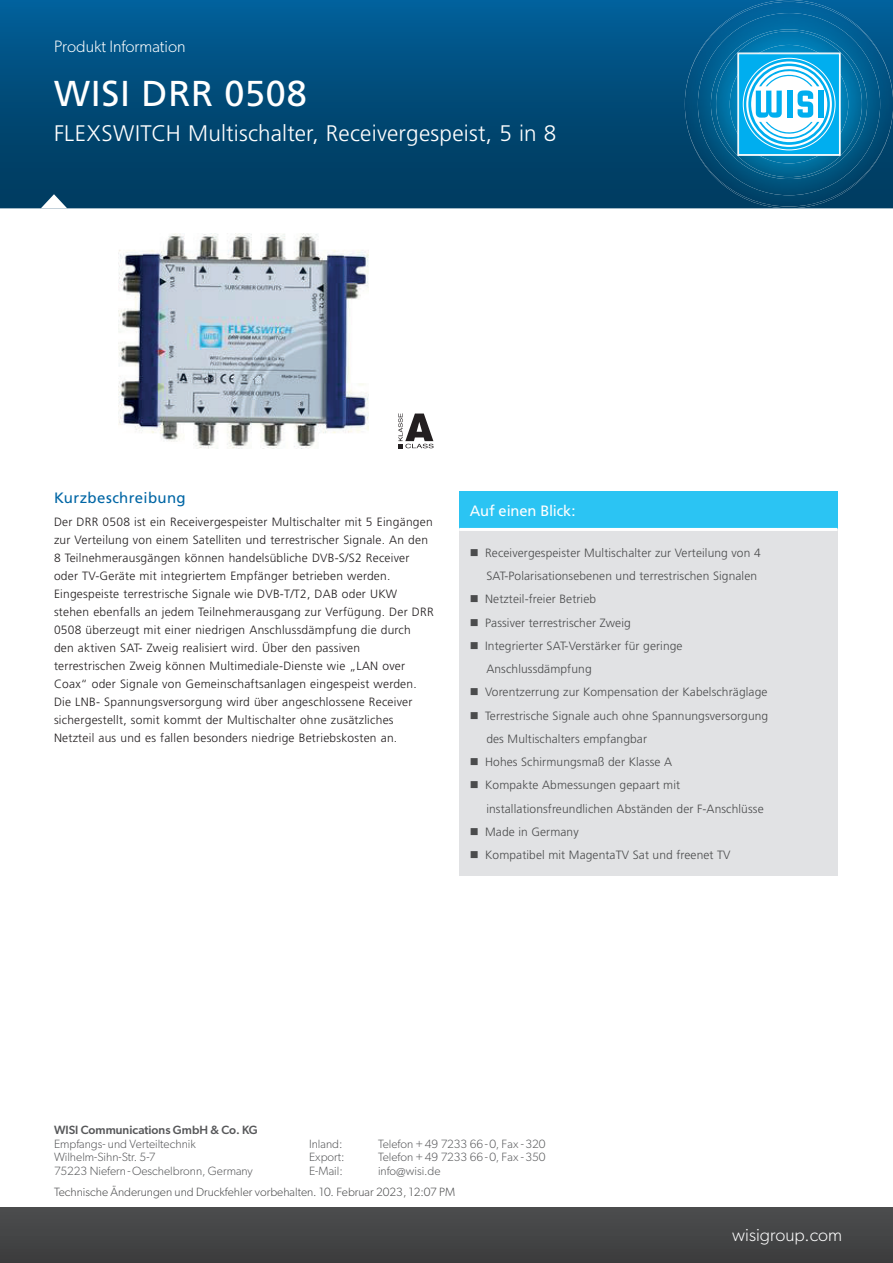
<style>
.page{position:relative;width:893px;height:1263px;background:#fff}
.page>*{position:absolute;margin:0;border:0;box-sizing:border-box;transform-origin:0 0}
.t1{font:36px "Frutiger LT Std";letter-spacing:.02em;color:#fff}
.t2{font:300 22.5px "Frutiger LT Std";letter-spacing:.01em;color:#fff}
.t3{font:300 18px "Gibson";color:#fff}
.t4{font:300 16.5px "Gibson";color:#fff}
.t5{font:15px "Frutiger LT Std";letter-spacing:.025em;color:#0166a5}
.t6{font:15px "Frutiger LT Std";letter-spacing:-.01em;color:#fff}
.t7{font:300 12px/18px "Frutiger LT Std";letter-spacing:.02em;color:#231f20}
.t8{font:300 12px/23.2px "Frutiger LT Std";letter-spacing:.01em;color:#4b4c4d}
.t9{font:300 12px "Gibson";color:#57585a}
.t10{font:300 12px "Gibson";color:#4b4c4d}
.t11{font:500 12px "Gibson";color:#57585a}
</style>
<div class="page">
<svg style="left:0;top:0;width:685px;height:208px;background:#004b78"></svg>
<img style="left:685px;top:2px;width:208px;height:205px">
<img style="left:698px;top:13px;width:182px;height:182px">
<img style="left:711px;top:29px;width:156px;height:150px">
<img style="left:716px;top:31px;width:146px;height:146px">
<img style="left:730px;top:45px;width:118px;height:118px">
<div style="left:739px;top:54px;width:100px;height:101px;background:#00aeef"></div>
<svg style="left:743px;top:58px;width:93px;height:92px"></svg>
<svg style="left:744px;top:59px;width:91px;height:90px"></svg>
<svg style="left:746px;top:61px;width:86px;height:86px"></svg>
<svg style="left:748px;top:64px;width:82px;height:81px"></svg>
<svg style="left:751px;top:66px;width:76px;height:76px"></svg>
<div style="left:818px;top:91px;width:6px;height:27px;background:#00aeef"></div>
<svg style="left:756px;top:69px;width:63px;height:72px"></svg>
<div style="left:737px;top:53px;width:104px;height:103px;border:1px solid #fff"></div>
<div style="left:0;top:1208px;width:893px;height:55px;background:#454647"></div>
<svg style="left:41px;top:194px;width:26px;height:14px"></svg>
<svg style="left:398px;top:413px;width:36px;height:35px"></svg>
<img style="left:119px;top:233px;width:249px;height:215px">
<div style="left:459px;top:491px;width:378px;height:38px;background:#2bc4f3"></div>
<div style="left:459px;top:529px;width:378px;height:347px;background:#e1e2e4"></div>
<hr style="left:459px;top:528px;width:378px;height:3px;background:#fff">
<h3 class="t4" style="left:54px;top:37px;width:133px">Produkt Information</h3>
<h1 class="t1" style="left:54px;top:73px;width:254px">WISI DRR 0508</h1>
<h2 class="t2" style="left:54px;top:120px;width:504px">FLEXSWITCH Multischalter, Receivergespeist, 5 in 8</h2>
<p class="t5" style="left:54px;top:489px;width:133px">Kurzbeschreibung</p>
<p class="t7" style="left:54px;top:513px;width:381px">Der DRR 0508 ist ein Receivergespeister Multischalter mit 5 Eingängen zur Verteilung von einem Satelliten und terrestrischer Signale. An den 8 Teilnehmerausgängen können handelsübliche DVB-S/S2 Receiver oder TV-Geräte mit integriertem Empfänger betrieben werden.<br>Eingespeiste terrestrische Signale wie DVB-T/T2, DAB oder UKW stehen ebenfalls an jedem Teilnehmerausgang zur Verfügung. Der DRR 0508 überzeugt mit einer niedrigen Anschlussdämpfung die durch<br>den aktiven SAT- Zweig realisiert wird. Über den passiven terrestrischen Zweig können Multimediale-Dienste wie „LAN over Coax“ oder Signale von Gemeinschaftsanlagen eingespeist werden.<br>Die LNB- Spannungsversorgung wird über angeschlossene Receiver sichergestellt, somit kommt der Multischalter ohne zusätzliches Netzteil aus und es fallen besonders niedrige Betriebskosten an.</p>
<p class="t6" style="left:470px;top:502px;width:107px">Auf einen Blick:</p>
<p class="t8" style="left:470px;top:541px;width:292px;text-align:right">■ Receivergespeister Multischalter zur Verteilung von 4<br>SAT-Polarisationsebenen und terrestrischen Signalen</p>
<p class="t8" style="left:470px;top:588px;width:128px">■ Netzteil-freier Betrieb</p>
<p class="t8" style="left:470px;top:611px;width:162px">■ Passiver terrestrischer Zweig</p>
<p class="t8" style="left:486px;top:634px;width:198px;text-indent:-16px">■ Integrierter SAT-Verstärker für geringe<br>Anschlussdämpfung</p>
<p class="t8" style="left:470px;top:681px;width:299px">■ Vorentzerrung zur Kompensation der Kabelschräglage</p>
<p class="t8" style="left:486px;top:704px;width:283px;text-indent:-16px">■ Terrestrische Signale auch ohne Spannungsversorgung des Multischalters empfangbar</p>
<p class="t8" style="left:470px;top:750px;width:204px">■ Hohes Schirmungsmaß der Klasse A</p>
<p class="t8" style="left:486px;top:774px;width:279px;text-indent:-16px">■ Kompakte Abmessungen gepaart mit installationsfreundlichen Abständen der F-Anschlüsse</p>
<p class="t8" style="left:470px;top:820px;width:110px">■ Made in Germany</p>
<p class="t8" style="left:470px;top:843px;width:262px">■ Kompatibel mit MagentaTV Sat und freenet TV</p>
<p class="t11" style="left:54px;top:1123px;width:205px">WISI Communications GmbH &amp; Co. KG</p>
<p class="t9" style="left:54px;top:1136px;width:143px">Empfangs- und Verteiltechnik</p>
<p class="t9" style="left:309px;top:1136px;width:35px">Inland:</p>
<p class="t9" style="left:378px;top:1136px;width:169px">Telefon + 49 7233 66 - 0, Fax - 320</p>
<p class="t9" style="left:54px;top:1149px;width:103px">Wilhelm-Sihn-Str. 5-7</p>
<p class="t9" style="left:309px;top:1149px;width:37px">Export:</p>
<p class="t9" style="left:378px;top:1149px;width:169px">Telefon + 49 7233 66 - 0, Fax - 350</p>
<p class="t9" style="left:54px;top:1163px;width:200px">75223 Niefern - Oeschelbronn, Germany</p>
<p class="t9" style="left:309px;top:1163px;width:35px">E-Mail:</p>
<p class="t9" style="left:378px;top:1163px;width:64px">info@wisi.de</p>
<p class="t10" style="left:54px;top:1185px;width:403px">Technische Änderungen und Druckfehler vorbehalten. 10. Februar 2023, 12:07 PM</p>
<h3 class="t3" style="left:732px;top:1224px;width:111px">wisigroup.com</h3>
</div>
